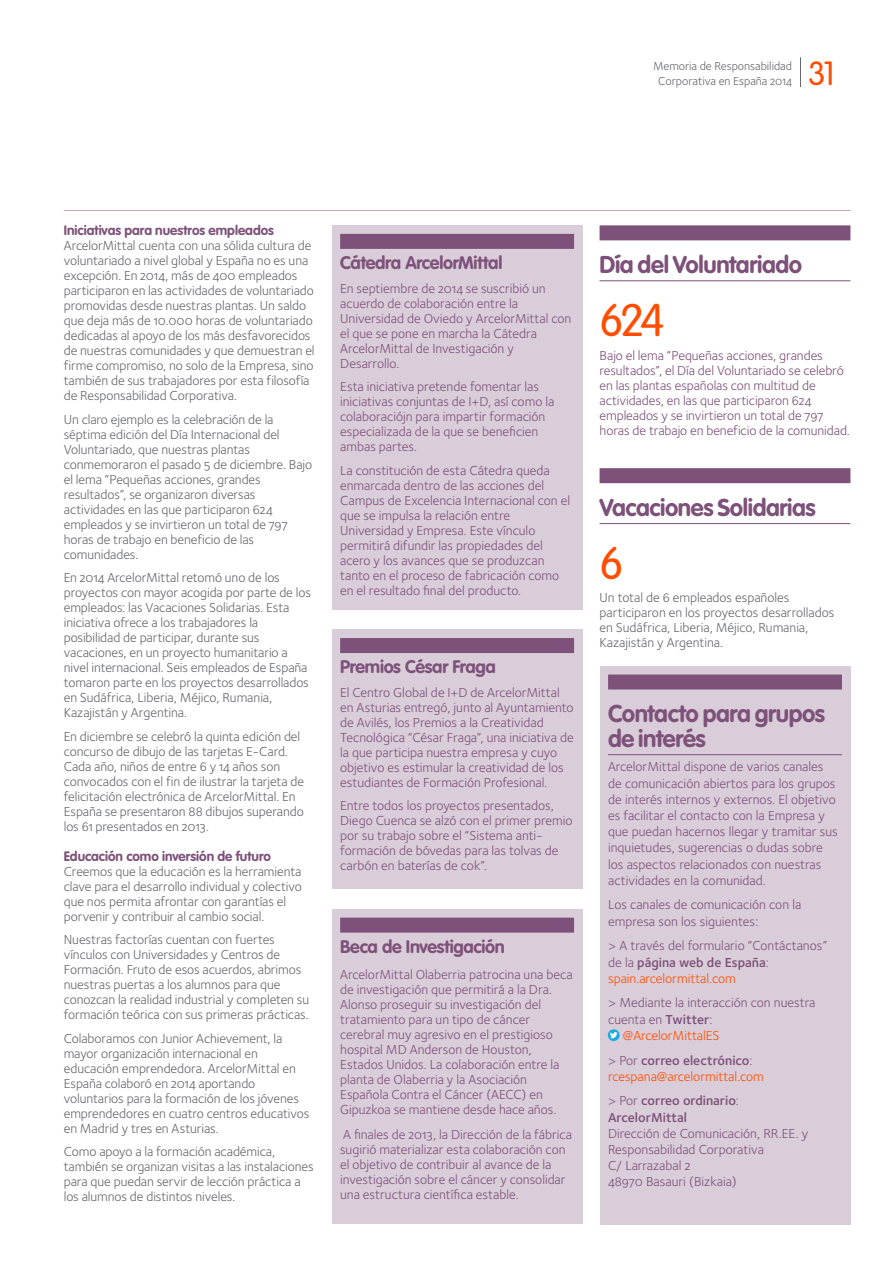
<style>
.page{position:relative;width:893px;height:1263px;background:#fff}
.page>*{position:absolute;margin:0;border:0;box-sizing:border-box;transform-origin:0 0}
.t1{font:300 45px "VAG Rounded Std";color:#ff4d00}
.t2{font:300 33px "VAG Rounded Std";color:#ff4d00}
.t3{font:700 24px/24.8px "VAG Rounded Std";letter-spacing:-.015em;color:#7d5179}
.t4{font:700 18px "VAG Rounded Std";letter-spacing:-.015em;color:#7d5179}
.t5{font:13.5px/15px "Foundry Sterling Book OSF";color:#7d5179}
.t6{font:13.5px/15px "Foundry Sterling Book OSF";letter-spacing:-.005em;color:#67686b}
.t7{font:13.5px/16.2px "Foundry Sterling Book OSF";color:#ff4d00}
.t8{font:12px/15px "Foundry Sterling Book OSF";color:#67686b;text-align:center}
.s1{font-family:"VAG Rounded Std";font-weight:700;color:#7d5179}
.s2{font-family:"Foundry Sterling";font-weight:600}
.s3{color:#ff4d00}
.s4{color:#7d5179}
.s5{font-family:"Foundry Sterling";font-weight:600;color:#7d5179}
</style>
<div class="page">
<div style="left:600px;top:225px;width:250px;height:15px;background:#7d5179"></div>
<hr style="left:600px;top:281px;width:250px;height:1px;background:#7d5179">
<hr style="left:64px;top:210px;width:786px;height:1px;background:#7d5179">
<div style="left:600px;top:666px;width:250px;height:558px;background:#d9cdd9"></div>
<div style="left:608px;top:674px;width:234px;height:15px;background:#7d5179"></div>
<hr style="left:608px;top:754px;width:234px;height:1px;background:#7d5179">
<svg style="left:608px;top:1029px;width:12px;height:12px"></svg>
<svg style="left:610px;top:1032px;width:7px;height:6px"></svg>
<div style="left:600px;top:468px;width:250px;height:15px;background:#7d5179"></div>
<hr style="left:600px;top:523px;width:250px;height:1px;background:#7d5179">
<hr style="left:800px;top:57px;width:1px;height:30px;background:#67686b">
<div style="left:332px;top:225px;width:251px;height:385px;background:#d9cdd9"></div>
<div style="left:340px;top:234px;width:234px;height:15px;background:#7d5179"></div>
<div style="left:332px;top:629px;width:251px;height:260px;background:#d9cdd9"></div>
<div style="left:340px;top:638px;width:234px;height:15px;background:#7d5179"></div>
<div style="left:332px;top:909px;width:251px;height:315px;background:#d9cdd9"></div>
<div style="left:340px;top:918px;width:234px;height:15px;background:#7d5179"></div>
<p class="t8" style="left:653px;top:58px;width:140px">Memoria de Responsabilidad<br>Corporativa en España 2014</p>
<p class="t2" style="left:808px;top:55px;width:28px">31</p>
<p class="t6" style="left:64px;top:223px;width:252px"><span class="s1">Iniciativas para nuestros empleados </span>ArcelorMittal cuenta con una sólida cultura de voluntariado a nivel global y España no es una excepción. En 2014, más de 400 empleados participaron en las actividades de voluntariado promovidas desde nuestras plantas. Un saldo que deja más de 10.000 horas de voluntariado dedicadas al apoyo de los más desfavorecidos de nuestras comunidades y que demuestran el firme compromiso, no solo de la Empresa, sino también de sus trabajadores por esta filosofía de Responsabilidad Corporativa.</p>
<p class="t6" style="left:64px;top:411px;width:250px">Un claro ejemplo es la celebración de la séptima edición del Día Internacional del Voluntariado, que nuestras plantas conmemoraron el pasado 5 de diciembre. Bajo el lema “Pequeñas acciones, grandes resultados”, se organizaron diversas actividades en las que participaron 624 empleados y se invirtieron un total de 797 horas de trabajo en beneficio de las comunidades.</p>
<p class="t6" style="left:64px;top:570px;width:249px">En 2014 ArcelorMittal retomó uno de los proyectos con mayor acogida por parte de los empleados: las Vacaciones Solidarias. Esta iniciativa ofrece a los trabajadores la posibilidad de participar, durante sus vacaciones, en un proyecto humanitario a nivel internacional. Seis empleados de España tomaron parte en los proyectos desarrollados en Sudáfrica, Liberia, Méjico, Rumania, Kazajistán y Argentina.</p>
<p class="t6" style="left:64px;top:728px;width:242px">En diciembre se celebró la quinta edición del concurso de dibujo de las tarjetas E-Card.<br>Cada año, niños de entre 6 y 14 años son convocados con el fin de ilustrar la tarjeta de felicitación electrónica de ArcelorMittal. En España se presentaron 88 dibujos superando los 61 presentados en 2013.</p>
<p class="t6" style="left:64px;top:848px;width:240px"><span class="s1">Educación como inversión de futuro </span>Creemos que la educación es la herramienta clave para el desarrollo individual y colectivo que nos permita afrontar con garantías el porvenir y contribuir al cambio social.</p>
<p class="t6" style="left:64px;top:932px;width:247px">Nuestras factorías cuentan con fuertes vínculos con Universidades y Centros de Formación. Fruto de esos acuerdos, abrimos nuestras puertas a los alumnos para que conozcan la realidad industrial y completen su formación teórica con sus primeras prácticas.</p>
<p class="t6" style="left:64px;top:1030px;width:247px">Colaboramos con Junior Achievement, la mayor organización internacional en educación emprendedora. ArcelorMittal en España colaboró en 2014 aportando voluntarios para la formación de los jóvenes emprendedores en cuatro centros educativos en Madrid y tres en Asturias.</p>
<p class="t6" style="left:64px;top:1144px;width:252px">Como apoyo a la formación académica, también se organizan visitas a las instalaciones para que puedan servir de lección práctica a los alumnos de distintos niveles.</p>
<p class="t4" style="left:340px;top:252px;width:164px">Cátedra ArcelorMittal</p>
<p class="t5" style="left:340px;top:280px;width:233px">En septiembre de 2014 se suscribió un acuerdo de colaboración entre la<br>Universidad de Oviedo y ArcelorMittal con el que se pone en marcha la Cátedra<br>ArcelorMittal de Investigación y<br>Desarrollo.</p>
<p class="t5" style="left:340px;top:379px;width:216px">Esta iniciativa pretende fomentar las iniciativas conjuntas de I+D, así como la colaboraciójn para impartir formación especializada de la que se beneficien ambas partes.</p>
<p class="t5" style="left:340px;top:462px;width:231px">La constitución de esta Cátedra queda enmarcada dentro de las acciones del Campus de Excelencia Internacional con el que se impulsa la relación entre Universidad y Empresa. Este vínculo permitirá difundir las propiedades del acero y los avances que se produzcan tanto en el proceso de fabricación como en el resultado final del producto.</p>
<p class="t4" style="left:340px;top:656px;width:157px">Premios César Fraga</p>
<p class="t5" style="left:340px;top:684px;width:235px">El Centro Global de I+D de ArcelorMittal en Asturias entregó, junto al Ayuntamiento de Avilés, los Premios a la Creatividad Tecnológica “César Fraga”, una iniciativa de la que participa nuestra empresa y cuyo objetivo es estimular la creatividad de los estudiantes de Formación Profesional.</p>
<p class="t5" style="left:340px;top:798px;width:234px">Entre todos los proyectos presentados, Diego Cuenca se alzó con el primer premio por su trabajo sobre el “Sistema anti&shy;formación de bóvedas para las tolvas de carbón en baterías de cok”.</p>
<p class="t4" style="left:340px;top:936px;width:166px">Beca de Investigación</p>
<p class="t5" style="left:340px;top:966px;width:234px">ArcelorMittal Olaberria patrocina una beca de investigación que permitirá a la Dra.<br>Alonso proseguir su investigación del tratamiento para un tipo de cáncer cerebral muy agresivo en el prestigioso hospital MD Anderson de Houston, Estados Unidos. La colaboración entre la planta de Olaberria y la Asociación Española Contra el Cáncer (AECC) en Gipuzkoa se mantiene desde hace años.</p>
<p class="t5" style="left:340px;top:1127px;width:233px">A finales de 2013, la Dirección de la fábrica sugirió materializar esta colaboración con el objetivo de contribuir al avance de la investigación sobre el cáncer y consolidar una estructura científica estable.</p>
<p class="t3" style="left:600px;top:253px;width:204px">Día del Voluntariado</p>
<p class="t1" style="left:600px;top:294px;width:67px">624</p>
<p class="t5" style="left:600px;top:347px;width:252px">Bajo el lema “Pequeñas acciones, grandes resultados”, el Día del Voluntariado se celebró en las plantas españolas con multitud de actividades, en las que participaron 624 empleados y se invirtieron un total de 797 horas de trabajo en beneficio de la comunidad.</p>
<p class="t3" style="left:600px;top:496px;width:218px">Vacaciones Solidarias</p>
<p class="t1" style="left:600px;top:537px;width:26px">6</p>
<p class="t6" style="left:600px;top:590px;width:236px">Un total de 6 empleados españoles participaron en los proyectos desarrollados en Sudáfrica, Liberia, Méjico, Rumania, Kazajistán y Argentina.</p>
<p class="t3" style="left:608px;top:702px;width:219px">Contacto para grupos de interés</p>
<p class="t5" style="left:608px;top:758px;width:231px;line-height:16.2px">ArcelorMittal dispone de varios canales de comunicación abiertos para los grupos de interés internos y externos. El objetivo es facilitar el contacto con la Empresa y que puedan hacernos llegar y tramitar sus inquietudes, sugerencias o dudas sobre los aspectos relacionados con nuestras actividades en la comunidad.</p>
<p class="t5" style="left:608px;top:896px;width:195px;line-height:16.2px">Los canales de comunicación con la empresa son los siguientes:</p>
<p class="t5" style="left:608px;top:937px;width:221px;line-height:16.2px">&gt; A través del formulario “Contáctanos” de la <span class="s2">página web de España</span>: <span class="s3">spain.arcelormittal.com</span></p>
<p class="t5" style="left:608px;top:995px;width:209px">&gt; Mediante la interacción con nuestra</p>
<p class="t5" style="left:608px;top:1011px;width:106px">cuenta en <span class="s2">Twitter</span>:</p>
<p class="t7" style="left:623px;top:1027px;width:98px">@ArcelorMittalES</p>
<p class="t7" style="left:608px;top:1051px;width:157px"><span class="s4">&gt; Por</span> <span class="s5">correo electrónico</span><span class="s4">: </span>rcespana@arcelormittal.com</p>
<p class="t5" style="left:608px;top:1092px;width:202px;line-height:16.2px">&gt; Por <span class="s2">correo ordinario</span>:<br><span class="s2">ArcelorMittal<br></span>Dirección de Comunicación, RR.EE. y<br>Responsabilidad Corporativa<br>C/ Larrazabal 2<br>48970 Basauri (Bizkaia)</p>
</div>
